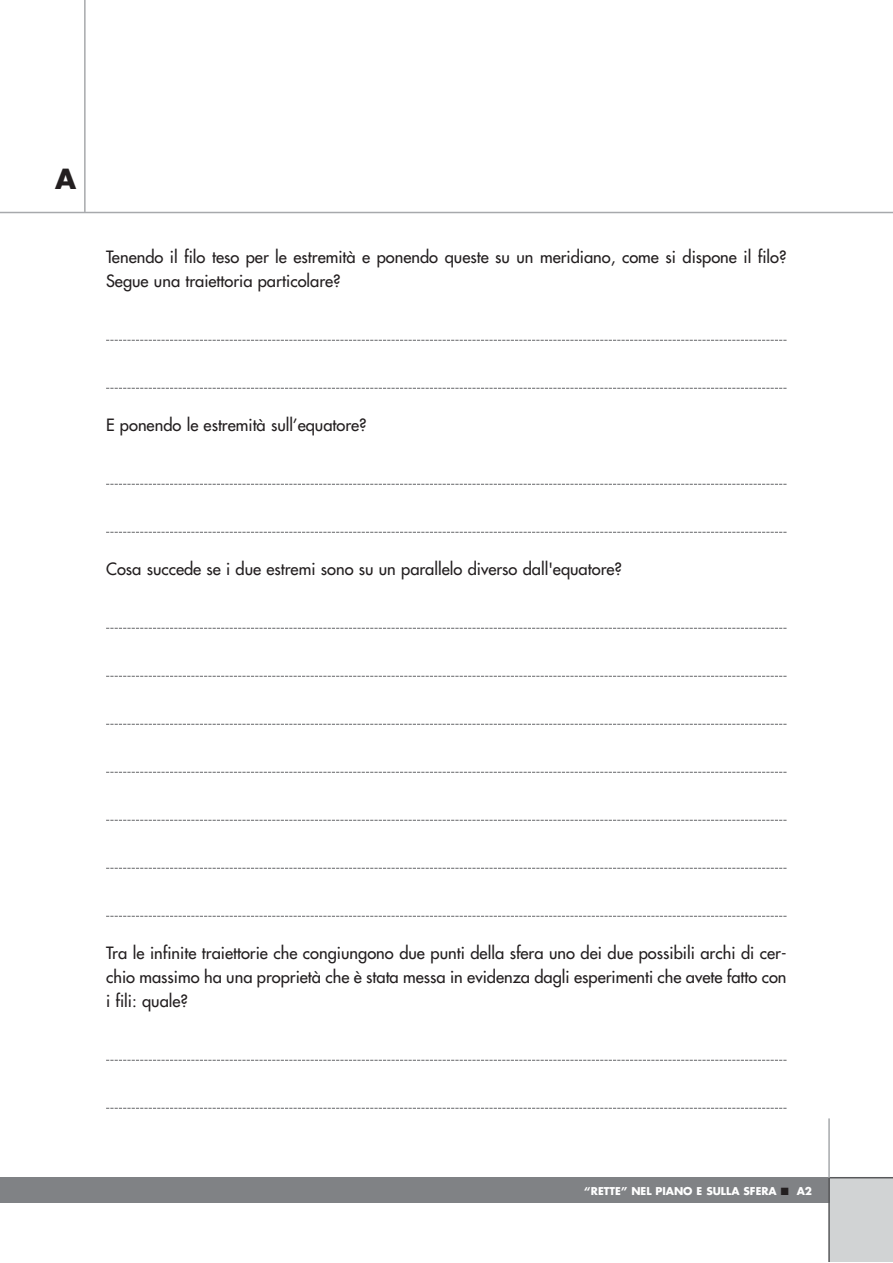
<style>
.page{position:relative;width:893px;height:1263px;background:#fff}
.page>*{position:absolute;margin:0;border:0;box-sizing:border-box;transform-origin:0 0}
.t1{font:700 27px "Futura";color:#231f20}
.t2{font:16.5px/24px "Futura";color:#231f20}
.t3{font:700 10.5px "Futura";color:#fff}
.s1{color:#231f20}
</style>
<div class="page">
<div style="left:829px;top:1178px;width:63px;height:84px;background:#d1d3d4"></div>
<div style="left:0;top:1178px;width:829px;height:25px;background:#808285"></div>
<hr style="left:828px;top:1178px;width:2px;height:84px;background:#58595b">
<hr style="left:829px;top:1177px;width:63px;height:1px;background:#58595b">
<hr style="left:828px;top:1118px;width:2px;height:60px;background:#a7a9ac">
<hr style="left:0;top:212px;width:892px;height:1px;background:#a7a9ac">
<svg style="left:106px;top:340px;width:680px;height:1px"></svg>
<svg style="left:106px;top:388px;width:680px;height:1px"></svg>
<svg style="left:106px;top:484px;width:680px;height:1px"></svg>
<svg style="left:106px;top:532px;width:680px;height:1px"></svg>
<svg style="left:106px;top:628px;width:680px;height:1px"></svg>
<svg style="left:106px;top:676px;width:680px;height:1px"></svg>
<svg style="left:106px;top:724px;width:680px;height:1px"></svg>
<svg style="left:106px;top:772px;width:680px;height:1px"></svg>
<svg style="left:106px;top:820px;width:680px;height:1px"></svg>
<svg style="left:106px;top:868px;width:680px;height:1px"></svg>
<svg style="left:106px;top:916px;width:680px;height:1px"></svg>
<svg style="left:106px;top:1060px;width:680px;height:1px"></svg>
<svg style="left:106px;top:1108px;width:680px;height:1px"></svg>
<hr style="left:84px;top:0;width:2px;height:212px;background:#a7a9ac">
<h1 class="t1" style="left:55px;top:167px;width:23px">A</h1>
<p class="t2" style="left:106px;top:246px;width:682px">Tenendo il filo teso per le estremità e ponendo queste su un meridiano, come si dispone il filo?<br>Segue una traiettoria particolare?</p>
<p class="t2" style="left:106px;top:414px;width:262px">E ponendo le estremità sull’equatore?</p>
<p class="t2" style="left:106px;top:558px;width:517px">Cosa succede se i due estremi sono su un parallelo diverso dall'equatore?</p>
<p class="t2" style="left:106px;top:942px;width:682px;text-align:justify">Tra le infinite traiettorie che congiungono due punti della sfera uno dei due possibili archi di cer&shy;chio massimo ha una proprietà che è stata messa in evidenza dagli esperimenti che avete fatto con i fili: quale?</p>
<p class="t3" style="left:584px;top:1186px;width:229px">“RETTE” NEL PIANO E SULLA SFERA <span class="s1">■</span> A2</p>
</div>
